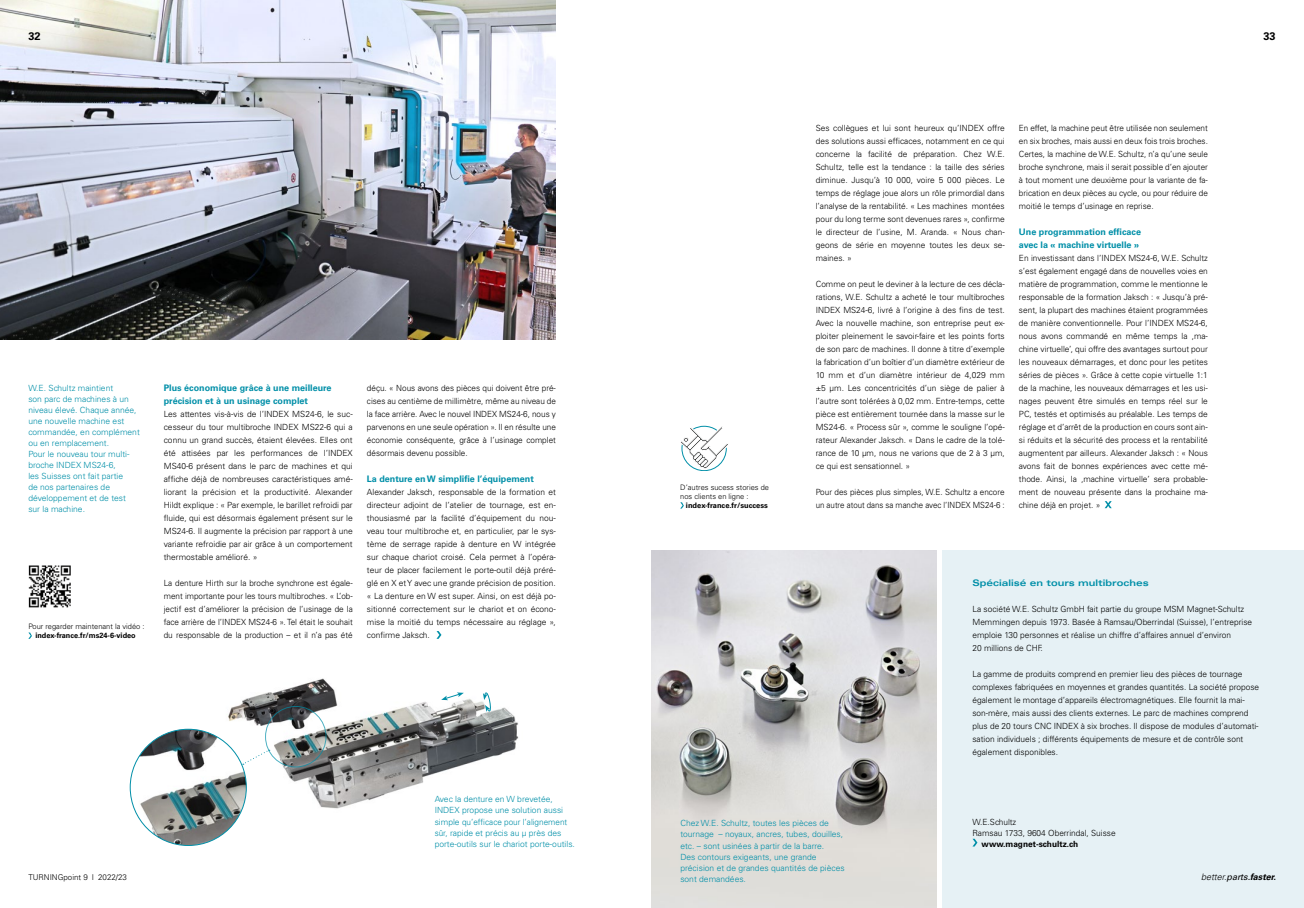
<style>
.page{position:relative;width:1304px;height:908px;background:#fff}
.page>*{position:absolute;margin:0;border:0;box-sizing:border-box;transform-origin:0 0}
.t1{font:700 11px "Univers";color:#000}
.t2{font:700 9px/13px "Univers";color:#008fa8}
.t3{font:700 expanded 9px "Univers";color:#008fa8}
.t4{font:italic 300 9px "Univers";color:#000}
.t5{font:300 8.5px/13px "Univers";color:#000;text-align:justify}
.t6{font:300 8.5px/13px "Univers";color:#000;text-align:justify;scale:.96 1}
.t7{font:300 8.5px/11px "Univers";color:#008fa8}
.t8{font:700 8.5px "Univers";color:#000}
.t9{font:300 8px "Univers";color:#000}
.t10{font:300 7.5px/9px "Univers";color:#000}
.t11{font:700 7.5px "Univers";color:#000}
.s1{font-weight:400}
.s2{font-weight:700}
</style>
<div class="page">
<img style="left:652px;top:550px;width:285px;height:357px">
<img style="left:0;top:0;width:556px;height:339px">
<img style="left:201px;top:678px;width:318px;height:135px">
<img style="left:130px;top:729px;width:116px;height:116px;border-radius:58px">
<div style="left:265px;top:705px;width:61px;height:62px;border:1px solid #008fa8;border-radius:50%"></div>
<svg style="left:243px;top:749px;width:27px;height:15px"></svg>
<svg style="left:483px;top:688px;width:10px;height:26px"></svg>
<svg style="left:441px;top:692px;width:23px;height:7px"></svg>
<svg style="left:1105px;top:501px;width:7px;height:7px"></svg>
<div style="left:943px;top:550px;width:361px;height:357px;background:#e6f1f5"></div>
<svg style="left:972px;top:838px;width:5px;height:8px"></svg>
<svg style="left:681px;top:426px;width:47px;height:45px"></svg>
<svg style="left:680px;top:502px;width:4px;height:6px"></svg>
<svg style="left:436px;top:631px;width:5px;height:7px"></svg>
<svg style="left:28px;top:632px;width:4px;height:6px"></svg>
<img style="left:28px;top:565px;width:43px;height:43px">
<p class="t1" style="left:28px;top:29px;width:14px">32</p>
<p class="t1" style="left:1263px;top:29px;width:14px">33</p>
<p class="t7" style="left:28px;top:382px;width:113px">W.E. Schultz maintient<br>son parc de machines à un niveau élevé. Chaque année, une nouvelle machine est commandée, en complément ou en remplacement.<br>Pour le nouveau tour multi&shy;broche INDEX MS24-6,<br>les Suisses ont fait partie<br>de nos partenaires de développement et de test sur la machine.</p>
<p class="t2" style="left:164px;top:381px;width:169px">Plus économique grâce à une meilleure précision et à un usinage complet</p>
<p class="t5" style="left:164px;top:407px;width:191px">Les attentes vis-à-vis de l’INDEX MS24-6, le suc&shy;cesseur du tour multibroche INDEX MS22-6 qui a connu un grand succès, étaient élevées. Elles ont été attisées par les performances de l’INDEX MS40-6 présent dans le parc de machines et qui affiche déjà de nombreuses caractéristiques amé&shy;liorant la précision et la productivité. Alexander Hildt explique : « Par exemple, le barillet refroidi par fluide, qui est désormais également présent sur le MS24-6. Il augmente la précision par rapport à une variante refroidie par air grâce à un comportement thermostable amélioré. »</p>
<p class="t6" style="left:164px;top:576px;width:198px">La denture Hirth sur la broche synchrone est égale&shy;ment importante pour les tours multibroches. « L’ob&shy;jectif est d’améliorer la précision de l’usinage de la face arrière de l’INDEX MS24-6 ». Tel était le souhait du responsable de la production – et il n’a pas été</p>
<p class="t10" style="left:28px;top:622px;width:118px">Pour regarder maintenant la vidéo :</p>
<p class="t11" style="left:35px;top:631px;width:102px">index-france.fr/ms24-6-video</p>
<p class="t6" style="left:367px;top:381px;width:198px">déçu. « Nous avons des pièces qui doivent être pré&shy;cises au centième de millimètre, même au niveau de la face arrière. Avec le nouvel INDEX MS24-6, nous y parvenons en une seule opération ». Il en résulte une économie conséquente, grâce à l’usinage complet désormais devenu possible.</p>
<p class="t2" style="left:367px;top:472px;width:169px">La denture en W simplifie l’équipement</p>
<p class="t5" style="left:367px;top:485px;width:190px">Alexander Jaksch, responsable de la formation et directeur adjoint de l’atelier de tournage, est en&shy;thousiasmé par la facilité d’équipement du nou&shy;veau tour multibroche et, en particulier, par le sys&shy;tème de serrage rapide à denture en W intégrée sur chaque chariot croisé. Cela permet à l’opéra&shy;teur de placer facilement le porte-outil déjà préré&shy;glé en X et Y avec une grande précision de position. « La denture en W est super. Ainsi, on est déjà po&shy;sitionné correctement sur le chariot et on écono&shy;mise la moitié du temps nécessaire au réglage », confirme Jaksch.</p>
<p class="t9" style="left:28px;top:872px;width:100px">TURNINGpoint 9 I 2022/23</p>
<p class="t7" style="left:435px;top:793px;width:142px">Avec la denture en W brevetée, INDEX propose une solution aussi simple qu’efficace pour l’alignement sûr, rapide et précis au μ près des porte-outils sur le chariot porte-outils.</p>
<p class="t10" style="left:680px;top:482px;width:90px">D’autres sucess stories de nos clients en ligne :</p>
<p class="t11" style="left:686px;top:501px;width:83px">index-france.fr/success</p>
<p class="t5" style="left:816px;top:121px;width:190px">Ses collègues et lui sont heureux qu’INDEX offre des solutions aussi efficaces, notamment en ce qui concerne la facilité de préparation. Chez W.E.<br>Schultz, telle est la tendance : la taille des séries diminue. Jusqu’à 10 000, voire 5 000 pièces. Le temps de réglage joue alors un rôle primordial dans l’analyse de la rentabilité. « Les machines montées pour du long terme sont devenues rares », confirme le directeur de l’usine, M. Aranda. « Nous chan&shy;geons de série en moyenne toutes les deux se&shy;maines. »</p>
<p class="t5" style="left:816px;top:277px;width:190px">Comme on peut le deviner à la lecture de ces décla&shy;rations, W.E. Schultz a acheté le tour multibroches INDEX MS24-6, livré à l’origine à des fins de test.<br>Avec la nouvelle machine, son entreprise peut ex&shy;ploiter pleinement le savoir-faire et les points forts de son parc de machines. Il donne à titre d’exemple la fabrication d’un boîtier d’un diamètre extérieur de 10 mm et d’un diamètre intérieur de 4,029 mm ±5 µm. Les concentricités d’un siège de palier à l’autre sont tolérées à 0,02 mm. Entre-temps, cette pièce est entièrement tournée dans la masse sur le MS24-6. « Process sûr », comme le souligne l’opé&shy;rateur Alexander Jaksch. « Dans le cadre de la tolé&shy;rance de 10 µm, nous ne varions que de 2 à 3 µm, ce qui est sensationnel. »</p>
<p class="t6" style="left:816px;top:485px;width:198px">Pour des pièces plus simples, W.E. Schultz a encore un autre atout dans sa manche avec l’INDEX MS24-6 :</p>
<p class="t6" style="left:1019px;top:121px;width:198px">En effet, la machine peut être utilisée non seulement en six broches, mais aussi en deux fois trois broches.<br>Certes, la machine de W.E. Schultz, n’a qu’une seule broche synchrone, mais il serait possible d’en ajouter à tout moment une deuxième pour la variante de fa&shy;brication en deux pièces au cycle, ou pour réduire de moitié le temps d’usinage en reprise.</p>
<p class="t2" style="left:1019px;top:225px;width:124px">Une programmation efficace avec la « machine virtuelle »</p>
<p class="t5" style="left:1019px;top:251px;width:190px">En investissant dans l’INDEX MS24-6, W.E. Schultz s’est également engagé dans de nouvelles voies en matière de programmation, comme le mentionne le responsable de la formation Jaksch : « Jusqu’à pré&shy;sent, la plupart des machines étaient programmées de manière conventionnelle. Pour l’INDEX MS24-6, nous avons commandé en même temps la ,ma&shy;chine virtuelle’, qui offre des avantages surtout pour les nouveaux démarrages, et donc pour les petites séries de pièces ». Grâce à cette copie virtuelle 1:1 de la machine, les nouveaux démarrages et les usi&shy;nages peuvent être simulés en temps réel sur le PC, testés et optimisés au préalable. Les temps de réglage et d’arrêt de la production en cours sont ain&shy;si réduits et la sécurité des process et la rentabilité augmentent par ailleurs. Alexander Jaksch : « Nous avons fait de bonnes expériences avec cette mé&shy;thode. Ainsi, la ‚machine virtuelle’ sera probable&shy;ment de nouveau présente dans la prochaine ma&shy;chine déjà en projet. »</p>
<p class="t3" style="left:972px;top:577px;width:178px">Spécialisé en tours multibroches</p>
<p class="t5" style="left:972px;top:602px;width:281px;text-align:left">La société W.E. Schultz GmbH fait partie du groupe MSM Magnet-Schultz Memmingen depuis 1973. Basée à Ramsau/Oberrindal (Suisse), l’entreprise emploie 130 personnes et réalise un chiffre d’affaires annuel d’environ<br>20 millions de CHF.</p>
<p class="t5" style="left:972px;top:667px;width:288px;text-align:left">La gamme de produits comprend en premier lieu des pièces de tournage complexes fabriquées en moyennes et grandes quantités. La société propose également le montage d’appareils électromagnétiques. Elle fournit la mai&shy;son-mère, mais aussi des clients externes. Le parc de machines comprend plus de 20 tours CNC INDEX à six broches. Il dispose de modules d’automati&shy;sation individuels ; différents équipements de mesure et de contrôle sont également disponibles.</p>
<p class="t7" style="left:680px;top:817px;width:166px">Chez W.E. Schultz, toutes les pièces de tournage – noyaux, ancres, tubes, douilles, etc. – sont usinées à partir de la barre.<br>Des contours exigeants, une grande précision et de grandes quantités de pièces sont demandées.</p>
<p class="t5" style="left:972px;top:815px;width:145px;line-height:11px">W.E.Schultz<br>Ramsau 1733, 9604 Oberrindal, Suisse</p>
<p class="t8" style="left:982px;top:838px;width:98px">www.magnet-schultz.ch</p>
<p class="t4" style="left:1201px;top:871px;width:76px">better.<span class="s1">parts.</span><span class="s2">faster.</span></p>
</div>
